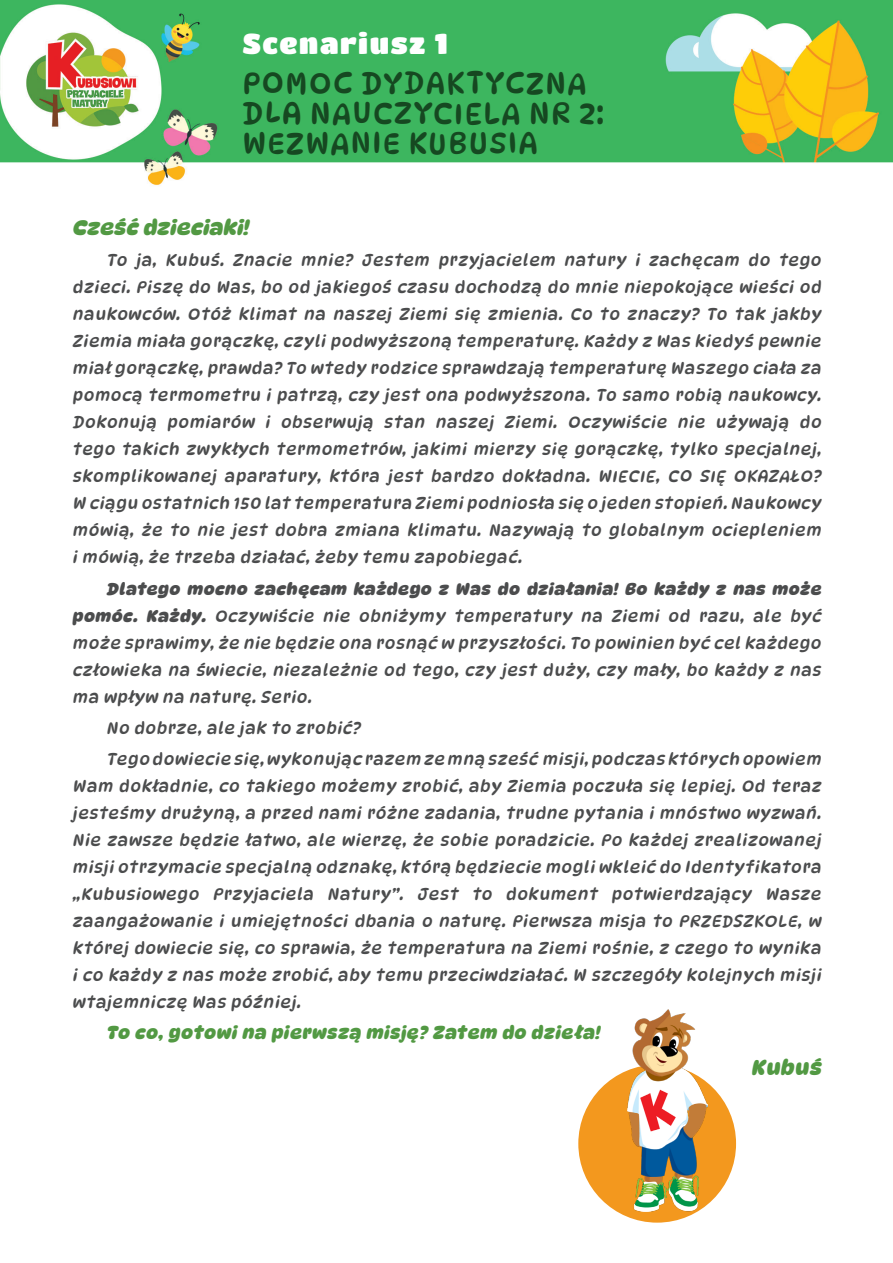
<style>
.page{position:relative;width:893px;height:1263px;background:#fff}
.page>*{position:absolute;margin:0;border:0;box-sizing:border-box;transform-origin:0 0}
.t1{font:30px/30px "Dyna Puff";letter-spacing:.05em;color:#164821}
.t2{font:28.5px "Titan One";letter-spacing:.05em;color:#fff}
.t3{font:italic 700 21px "Dyna Puff";color:#529943}
.t4{font:italic 700 18px "Dyna Puff";color:#529943}
.t5{font:italic 16.5px/27px "Dyna Puff";letter-spacing:.05em;color:#4b4c4d;text-align:justify}
.s1{font-weight:700}
</style>
<div class="page">
<img style="left:0;top:0;width:893px;height:1223px">
<div style="left:578px;top:1065px;width:158px;height:157px;background:#f3981e;border-radius:50%"></div>
<img style="left:627px;top:1010px;width:81px;height:202px">
<p class="t2" style="left:242px;top:26px;width:207px">Scenariusz 1</p>
<p class="t1" style="left:242px;top:68px;width:363px">POMOC DYDAKTYCZNA<br>DLA NAUCZYCIELA NR 2:<br>WEZWANIE KUBUSIA</p>
<p class="t3" style="left:72px;top:214px;width:182px">Cześć dzieciaki!</p>
<p class="t5" style="left:72px;top:247px;width:754px;text-indent:34px">To ja, Kubuś. Znacie mnie? Jestem przyjacielem natury i zachęcam do tego dzieci. Piszę do Was, bo od jakiegoś czasu dochodzą do mnie niepokojące wieści od naukowców. Otóż klimat na naszej Ziemi się zmienia. Co to znaczy? To tak jakby Ziemia miała gorączkę, czyli podwyższoną temperaturę. Każdy z Was kiedyś pewnie miał gorączkę,prawda? To wtedy rodzice sprawdzają temperaturę Waszego ciała za pomocą termometru i patrzą, czy jest ona podwyższona. To samo robią naukowcy.<br>Dokonują pomiarów i obserwują stan naszej Ziemi. Oczywiście nie używają do tego takich zwykłych termometrów, jakimi mierzy się gorączkę, tylko specjalnej, skomplikowanej aparatury, która jest bardzo dokładna. WIECIE, CO SIĘ OKAZAŁO?<br>W ciągu ostatnich 150 lat temperatura Ziemi podniosła się o jeden stopień.Naukowcy mówią, że to nie jest dobra zmiana klimatu. Nazywają to globalnym ociepleniem i mówią, że trzeba działać, żeby temu zapobiegać.</p>
<p class="t5" style="left:72px;top:575px;width:754px;text-indent:34px"><span class="s1">Dlatego mocno zachęcam każdego z Was do działania! Bo każdy z nas może pomóc. Każdy.</span> Oczywiście nie obniżymy temperatury na Ziemi od razu, ale być może sprawimy,że nie będzie ona rosnąć w przyszłości.To powinien być cel każdego człowieka na świecie, niezależnie od tego, czy jest duży, czy mały, bo każdy z nas ma wpływ na naturę. Serio.</p>
<p class="t5" style="left:106px;top:714px;width:259px">No dobrze, ale jak to zrobić?</p>
<p class="t5" style="left:72px;top:746px;width:754px;text-align:left;text-indent:34px">Tego dowiecie się,wykonując razem ze mną sześć misji,podczas których opowiem Wam dokładnie, co takiego możemy zrobić, aby Ziemia poczuła się lepiej. Od teraz jesteśmy drużyną, a przed nami różne zadania, trudne pytania i mnóstwo wyzwań.<br>Nie zawsze będzie łatwo, ale wierzę, że sobie poradzicie. Po każdej zrealizowanej misji otrzymacie specjalną odznakę,którą będziecie mogli wkleić do Identyfikatora „Kubusiowego Przyjaciela Natury”. Jest to dokument potwierdzający Wasze zaangażowanie i umiejętności dbania o naturę. Pierwsza misja to PRZEDSZKOLE, w której dowiecie się, co sprawia, że temperatura na Ziemi rośnie, z czego to wynika i co każdy z nas może zrobić, aby temu przeciwdziałać. W szczegóły kolejnych misji wtajemniczę Was później.</p>
<p class="t4" style="left:106px;top:1022px;width:498px">To co, gotowi na pierwszą misję? Zatem do dzieła!</p>
<p class="t3" style="left:751px;top:1054px;width:76px">Kubuś</p>
</div>
